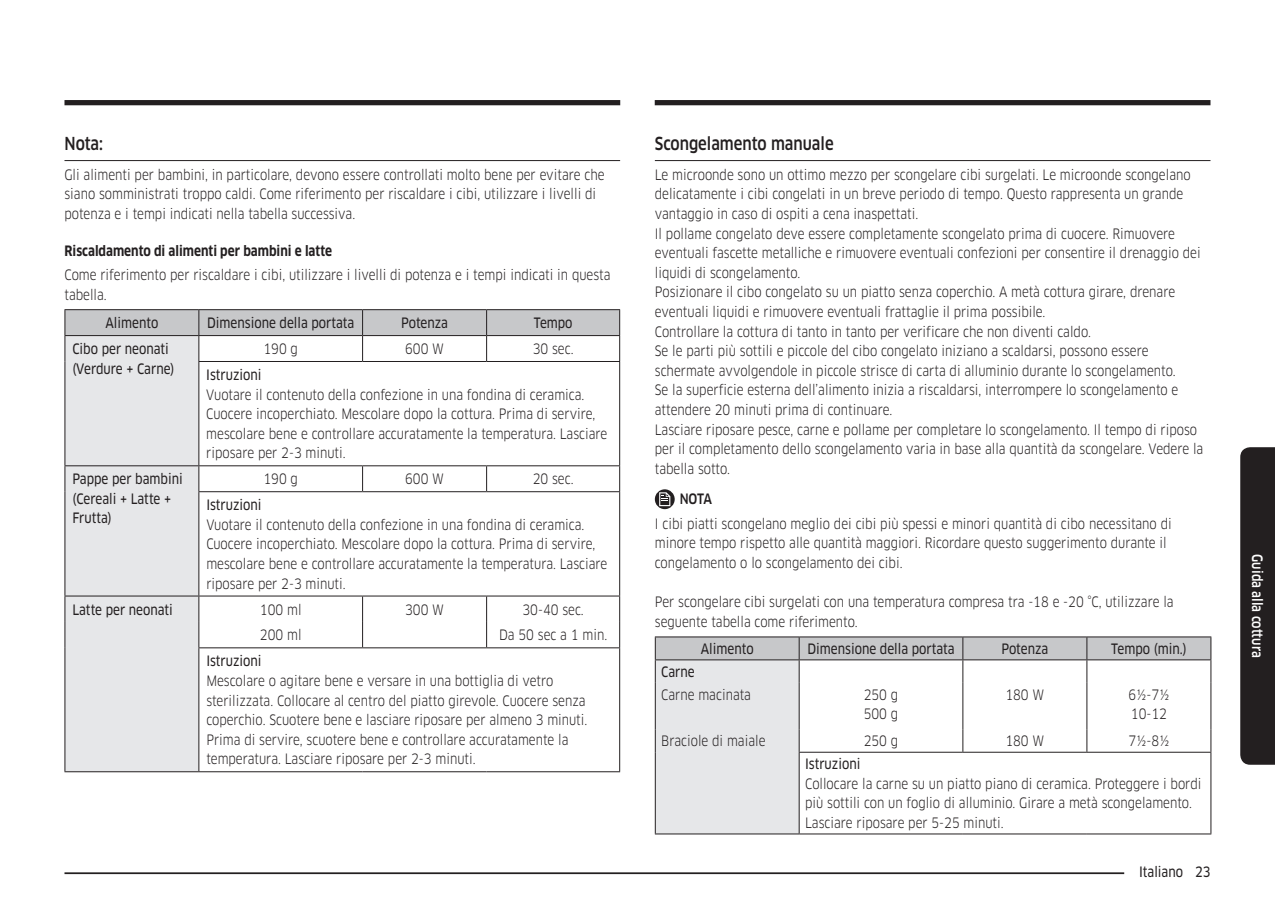
<style>
.page{position:relative;width:1275px;height:903px;background:#fff}
.page>*{position:absolute;margin:0;border:0;box-sizing:border-box;transform-origin:0 0}
.t1{font:500 17.5px "Samsung Clan Pro";color:#231f20;scale:.85 1}
.t2{font:14px/19.6px "Samsung Clan Pro";color:#231f20;scale:.85 1}
.t3{font:14px/19.6px "Samsung Clan Pro News";color:#231f20;scale:.85 1}
.t4{font:700 14px "Samsung Clan Pro";color:#231f20;scale:.85 1}
.t5{font:500 14px "Samsung Clan Pro";color:#fff;scale:.85 1}
.t6{font:500 14px "Samsung Clan Pro";color:#231f20;scale:.85 1}
</style>
<div class="page">
<hr style="left:64px;top:872px;width:1092px;height:2px;background:#231f20">
<div style="left:1124px;top:862px;width:86px;height:17px;background:#fff"></div>
<div style="left:1240px;top:447px;width:35px;height:318px;background:#231f20"></div>
<div style="left:64px;top:100px;width:556px;height:5px;background:#231f20"></div>
<div style="left:655px;top:100px;width:555px;height:5px;background:#231f20"></div>
<hr style="left:64px;top:160px;width:556px;height:1px;background:#231f20">
<div style="left:65px;top:361px;width:133px;height:410px;background:#e6e7e9"></div>
<hr style="left:64px;top:309px;width:135px;height:1px;background:#231f20">
<hr style="left:199px;top:309px;width:164px;height:1px;background:#231f20">
<hr style="left:363px;top:309px;width:124px;height:1px;background:#231f20">
<hr style="left:487px;top:309px;width:133px;height:1px;background:#231f20">
<svg style="left:64px;top:310px;width:556px;height:51px"></svg>
<hr style="left:64px;top:361px;width:1px;height:104px;background:#231f20">
<hr style="left:198px;top:361px;width:165px;height:1px;background:#231f20">
<hr style="left:198px;top:362px;width:1px;height:103px;background:#231f20">
<hr style="left:363px;top:361px;width:124px;height:1px;background:#231f20">
<hr style="left:487px;top:361px;width:133px;height:1px;background:#231f20">
<hr style="left:619px;top:362px;width:1px;height:103px;background:#231f20">
<hr style="left:64px;top:465px;width:135px;height:1px;background:#231f20">
<svg style="left:64px;top:466px;width:1px;height:26px"></svg>
<hr style="left:199px;top:465px;width:164px;height:1px;background:#231f20">
<svg style="left:198px;top:466px;width:1px;height:25px"></svg>
<hr style="left:363px;top:465px;width:124px;height:1px;background:#231f20">
<svg style="left:362px;top:466px;width:1px;height:25px"></svg>
<hr style="left:487px;top:465px;width:133px;height:1px;background:#231f20">
<svg style="left:486px;top:466px;width:1px;height:25px"></svg>
<svg style="left:619px;top:466px;width:1px;height:25px"></svg>
<hr style="left:64px;top:492px;width:1px;height:103px;background:#231f20">
<hr style="left:198px;top:491px;width:165px;height:1px;background:#231f20">
<hr style="left:198px;top:492px;width:1px;height:103px;background:#231f20">
<hr style="left:363px;top:491px;width:124px;height:1px;background:#231f20">
<hr style="left:487px;top:491px;width:133px;height:1px;background:#231f20">
<hr style="left:619px;top:492px;width:1px;height:103px;background:#231f20">
<hr style="left:64px;top:595px;width:135px;height:1px;background:#231f20">
<hr style="left:199px;top:595px;width:164px;height:1px;background:#231f20">
<hr style="left:363px;top:595px;width:124px;height:1px;background:#231f20">
<hr style="left:487px;top:595px;width:133px;height:1px;background:#231f20">
<svg style="left:64px;top:596px;width:1px;height:52px"></svg>
<svg style="left:198px;top:596px;width:1px;height:51px"></svg>
<svg style="left:362px;top:596px;width:1px;height:51px"></svg>
<svg style="left:486px;top:596px;width:1px;height:51px"></svg>
<svg style="left:619px;top:596px;width:1px;height:51px"></svg>
<hr style="left:64px;top:648px;width:1px;height:123px;background:#231f20">
<hr style="left:198px;top:647px;width:165px;height:1px;background:#231f20">
<hr style="left:198px;top:648px;width:1px;height:123px;background:#231f20">
<hr style="left:363px;top:647px;width:124px;height:1px;background:#231f20">
<hr style="left:487px;top:647px;width:133px;height:1px;background:#231f20">
<hr style="left:619px;top:648px;width:1px;height:123px;background:#231f20">
<hr style="left:64px;top:771px;width:135px;height:1px;background:#231f20">
<hr style="left:199px;top:771px;width:164px;height:1px;background:#231f20">
<hr style="left:363px;top:771px;width:124px;height:1px;background:#231f20">
<hr style="left:487px;top:771px;width:133px;height:1px;background:#231f20">
<hr style="left:655px;top:160px;width:555px;height:1px;background:#231f20">
<svg style="left:655px;top:489px;width:20px;height:20px"></svg>
<svg style="left:659px;top:492px;width:11px;height:14px"></svg>
<hr style="left:655px;top:636px;width:144px;height:1px;background:#231f20">
<hr style="left:799px;top:636px;width:164px;height:1px;background:#231f20">
<hr style="left:963px;top:636px;width:124px;height:1px;background:#231f20">
<hr style="left:1087px;top:636px;width:124px;height:1px;background:#231f20">
<svg style="left:655px;top:637px;width:556px;height:197px"></svg>
<hr style="left:655px;top:659px;width:144px;height:1px;background:#231f20">
<hr style="left:799px;top:659px;width:164px;height:1px;background:#231f20">
<hr style="left:963px;top:659px;width:124px;height:1px;background:#231f20">
<hr style="left:1087px;top:659px;width:124px;height:1px;background:#231f20">
<p class="t1" style="left:64px;top:134px;width:47px">Nota:</p>
<p class="t2" style="left:64px;top:165px;width:637px">Gli alimenti per bambini, in particolare, devono essere controllati molto bene per evitare che siano somministrati troppo caldi. Come riferimento per riscaldare i cibi, utilizzare i livelli di potenza e i tempi indicati nella tabella successiva.</p>
<p class="t4" style="left:64px;top:242px;width:316px">Riscaldamento di alimenti per bambini e latte</p>
<p class="t2" style="left:64px;top:265px;width:644px">Come riferimento per riscaldare i cibi, utilizzare i livelli di potenza e i tempi indicati in questa tabella.</p>
<p class="t3" style="left:105px;top:313px;width:64px">Alimento</p>
<p class="t3" style="left:207px;top:313px;width:175px">Dimensione della portata</p>
<p class="t3" style="left:401px;top:313px;width:57px">Potenza</p>
<p class="t3" style="left:534px;top:313px;width:47px">Tempo</p>
<p class="t3" style="left:72px;top:339px;width:122px">Cibo per neonati (Verdure + Carne)</p>
<p class="t2" style="left:263px;top:339px;width:42px">190 g</p>
<p class="t2" style="left:405px;top:339px;width:47px">600 W</p>
<p class="t2" style="left:533px;top:339px;width:50px">30 sec.</p>
<p class="t3" style="left:206px;top:365px;width:67px">Istruzioni</p>
<p class="t2" style="left:206px;top:385px;width:473px">Vuotare il contenuto della confezione in una fondina di ceramica.<br>Cuocere incoperchiato. Mescolare dopo la cottura. Prima di servire, mescolare bene e controllare accuratamente la temperatura. Lasciare riposare per 2-3 minuti.</p>
<p class="t3" style="left:72px;top:469px;width:131px">Pappe per bambini (Cereali + Latte +<br>Frutta)</p>
<p class="t2" style="left:263px;top:469px;width:42px">190 g</p>
<p class="t2" style="left:405px;top:469px;width:47px">600 W</p>
<p class="t2" style="left:533px;top:469px;width:50px">20 sec.</p>
<p class="t3" style="left:206px;top:495px;width:67px">Istruzioni</p>
<p class="t2" style="left:206px;top:515px;width:473px">Vuotare il contenuto della confezione in una fondina di ceramica.<br>Cuocere incoperchiato. Mescolare dopo la cottura. Prima di servire, mescolare bene e controllare accuratamente la temperatura. Lasciare riposare per 2-3 minuti.</p>
<p class="t3" style="left:72px;top:600px;width:120px">Latte per neonati</p>
<p class="t2" style="left:260px;top:599px;width:50px">100 ml</p>
<p class="t2" style="left:405px;top:599px;width:47px">300 W</p>
<p class="t2" style="left:522px;top:599px;width:74px">30-40 sec.</p>
<p class="t2" style="left:260px;top:625px;width:50px">200 ml</p>
<p class="t2" style="left:499px;top:625px;width:129px">Da 50 sec a 1 min.</p>
<p class="t3" style="left:206px;top:651px;width:67px">Istruzioni</p>
<p class="t2" style="left:206px;top:671px;width:450px">Mescolare o agitare bene e versare in una bottiglia di vetro sterilizzata. Collocare al centro del piatto girevole. Cuocere senza coperchio. Scuotere bene e lasciare riposare per almeno 3 minuti.<br>Prima di servire, scuotere bene e controllare accuratamente la temperatura. Lasciare riposare per 2-3 minuti.</p>
<p class="t1" style="left:655px;top:134px;width:212px">Scongelamento manuale</p>
<p class="t2" style="left:655px;top:165px;width:647px">Le microonde sono un ottimo mezzo per scongelare cibi surgelati. Le microonde scongelano delicatamente i cibi congelati in un breve periodo di tempo. Questo rappresenta un grande vantaggio in caso di ospiti a cena inaspettati.<br>Il pollame congelato deve essere completamente scongelato prima di cuocere. Rimuovere eventuali fascette metalliche e rimuovere eventuali confezioni per consentire il drenaggio dei liquidi di scongelamento.<br>Posizionare il cibo congelato su un piatto senza coperchio. A metà cottura girare, drenare eventuali liquidi e rimuovere eventuali frattaglie il prima possibile.<br>Controllare la cottura di tanto in tanto per verificare che non diventi caldo.<br>Se le parti più sottili e piccole del cibo congelato iniziano a scaldarsi, possono essere schermate avvolgendole in piccole strisce di carta di alluminio durante lo scongelamento.<br>Se la superficie esterna dell’alimento inizia a riscaldarsi, interrompere lo scongelamento e attendere 20 minuti prima di continuare.<br>Lasciare riposare pesce, carne e pollame per completare lo scongelamento. Il tempo di riposo per il completamento dello scongelamento varia in base alla quantità da scongelare. Vedere la tabella sotto.</p>
<p class="t6" style="left:680px;top:491px;width:40px">NOTA</p>
<p class="t2" style="left:655px;top:514px;width:610px">I cibi piatti scongelano meglio dei cibi più spessi e minori quantità di cibo necessitano di minore tempo rispetto alle quantità maggiori. Ricordare questo suggerimento durante il congelamento o lo scongelamento dei cibi.</p>
<p class="t2" style="left:655px;top:592px;width:612px">Per scongelare cibi surgelati con una temperatura compresa tra -18 e -20 °C, utilizzare la seguente tabella come riferimento.</p>
<p class="t3" style="left:701px;top:639px;width:64px">Alimento</p>
<p class="t3" style="left:807px;top:639px;width:175px">Dimensione della portata</p>
<p class="t3" style="left:1001px;top:639px;width:57px">Potenza</p>
<p class="t3" style="left:1111px;top:639px;width:90px">Tempo (min.)</p>
<p class="t3" style="left:661px;top:662px;width:41px">Carne</p>
<p class="t2" style="left:661px;top:685px;width:107px">Carne macinata</p>
<p class="t2" style="left:864px;top:685px;width:42px">250 g<br>500 g</p>
<p class="t2" style="left:1005px;top:685px;width:47px">180 W</p>
<p class="t2" style="left:1128px;top:685px;width:50px">6½-7½<br>10-12</p>
<p class="t2" style="left:661px;top:731px;width:124px">Braciole di maiale</p>
<p class="t2" style="left:864px;top:731px;width:42px">250 g</p>
<p class="t2" style="left:1005px;top:731px;width:47px">180 W</p>
<p class="t2" style="left:1128px;top:731px;width:50px">7½-8½</p>
<p class="t3" style="left:805px;top:754px;width:67px">Istruzioni</p>
<p class="t2" style="left:805px;top:774px;width:468px">Collocare la carne su un piatto piano di ceramica. Proteggere i bordi più sottili con un foglio di alluminio. Girare a metà scongelamento.<br>Lasciare riposare per 5-25 minuti.</p>
<p class="t3" style="left:1139px;top:862px;width:85px">Italiano 23</p>
<p class="t5" style="left:1265px;top:554px;width:123px;rotate:90deg">Guida alla cottura</p>
</div>
